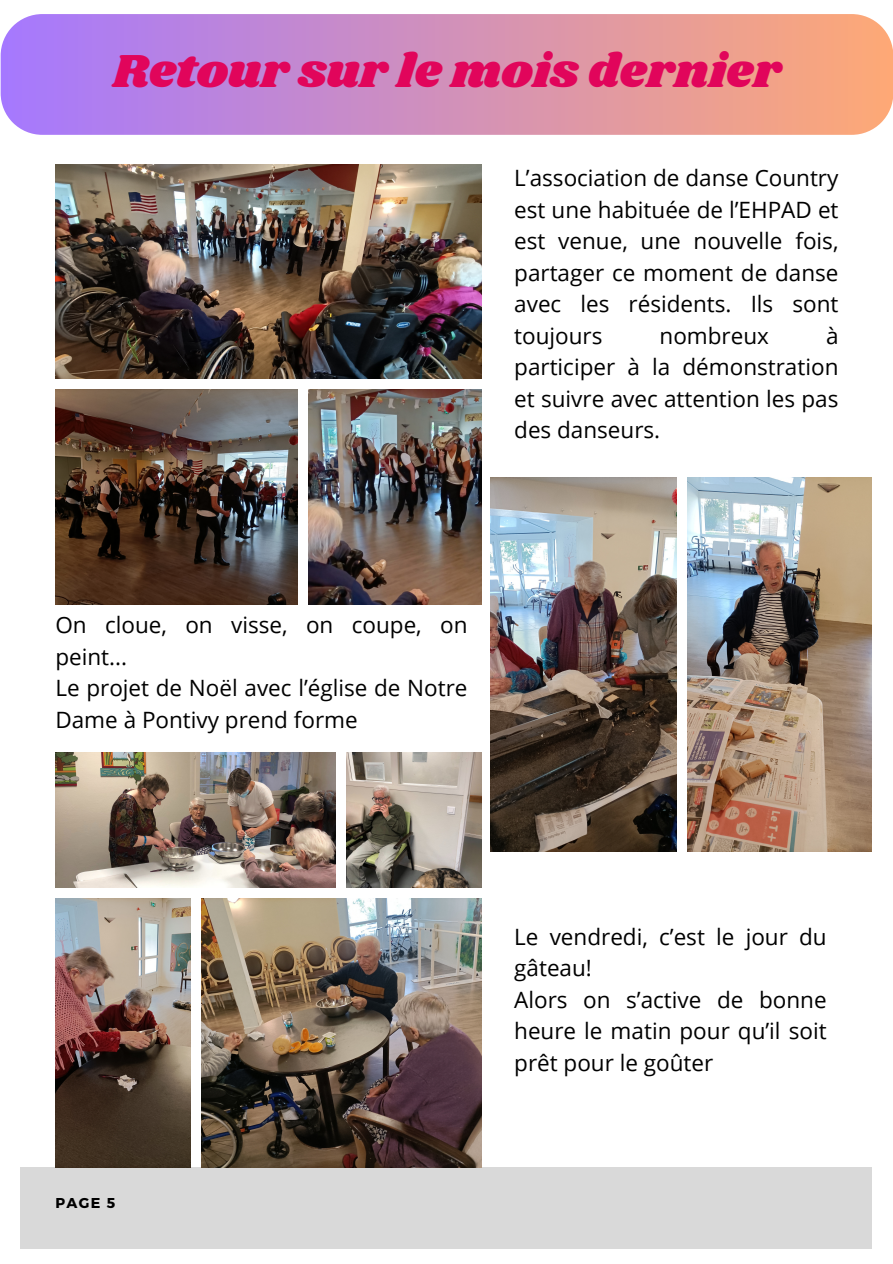
<style>
.page{position:relative;width:893px;height:1264px;background:#fff}
.page>*{position:absolute;margin:0;border:0;box-sizing:border-box;transform-origin:0 0}
.t1{font:48px "Shrikhand";color:#e1055b}
.t2{font:22.5px/31.5px "Open Sans";color:#000;text-align:justify}
.t3{font:700 14.25px "Montserrat";color:#000}
</style>
<div class="page">
<img style="left:490px;top:477px;width:186px;height:374px">
<img style="left:687px;top:477px;width:184px;height:374px">
<img style="left:55px;top:165px;width:426px;height:213px">
<img style="left:55px;top:389px;width:242px;height:215px">
<img style="left:308px;top:389px;width:173px;height:215px">
<div style="left:21px;top:1167px;width:851px;height:81px;background:#d9d9d9"></div>
<svg style="left:1px;top:14px;width:891px;height:121px;background:#d292bb"></svg>
<img style="left:55px;top:752px;width:280px;height:135px">
<img style="left:346px;top:752px;width:135px;height:135px">
<img style="left:55px;top:898px;width:135px;height:269px">
<img style="left:201px;top:898px;width:280px;height:269px">
<p class="t1" style="left:113px;top:38px;width:669px">Retour sur le mois dernier</p>
<p class="t2" style="left:514px;top:162px;width:326px">L’association de danse Country est une habituée de l’EHPAD et est venue, une nouvelle fois, partager ce moment de danse avec les résidents. Ils sont toujours</p>
<p class="t2" style="left:514px;top:319px;width:326px;text-indent:312px">à participer à la démonstration et suivre avec attention les pas des danseurs.</p>
<p class="t2" style="left:659px;top:319px;width:111px">nombreux</p>
<p class="t2" style="left:55px;top:608px;width:413px">On cloue, on visse, on coupe, on peint...</p>
<p class="t2" style="left:55px;top:671px;width:413px">Le projet de Noël avec l’église de Notre<br>Dame à Pontivy prend forme</p>
<p class="t3" style="left:55px;top:1193px;width:61px">PAGE 5</p>
<p class="t2" style="left:514px;top:920px;width:314px">Le vendredi, c’est le jour du gâteau!</p>
<p class="t2" style="left:514px;top:983px;width:314px">Alors on s’active de bonne heure le matin pour qu’il soit prêt pour le goûter</p>
</div>
